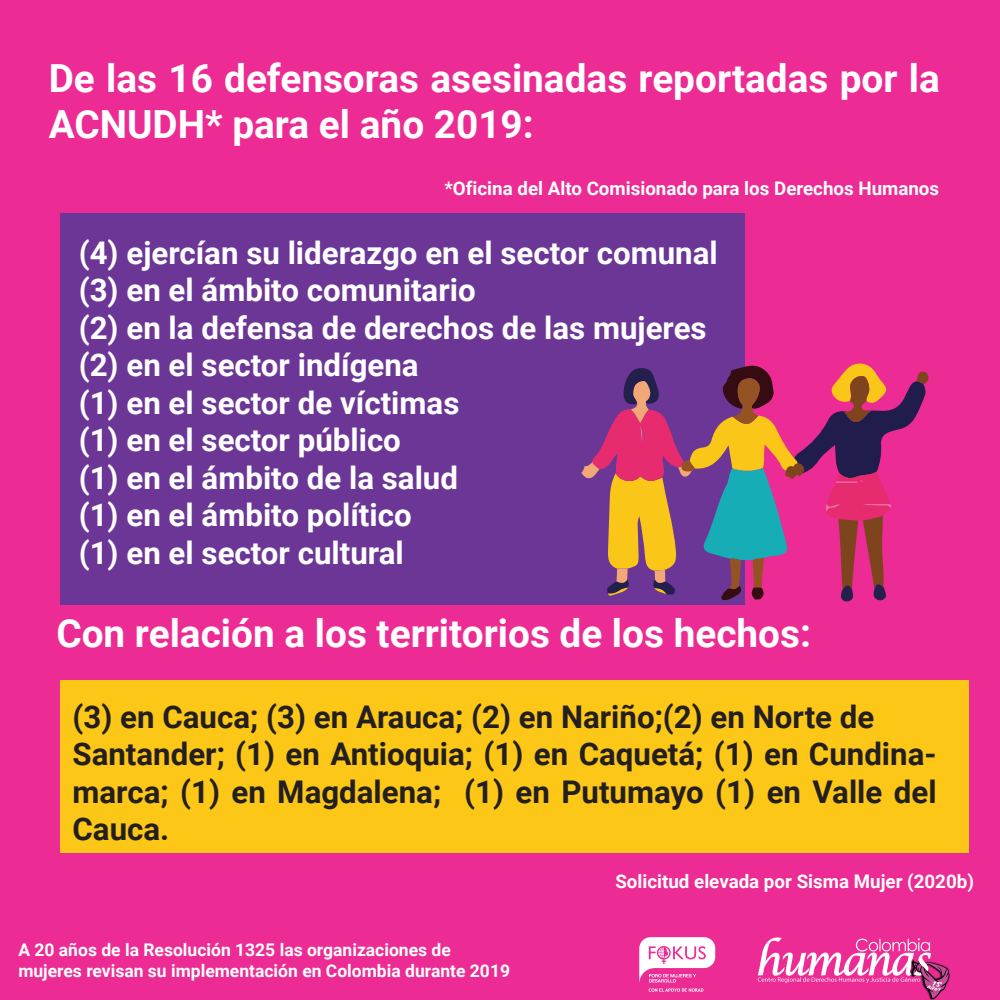
<style>
.page{position:relative;width:1000px;height:1000px;background:#ec2b94}
.page>*{position:absolute;margin:0;border:0;box-sizing:border-box;transform-origin:0 0}
.t1{font:700 38.75px/46.5px "Roboto";color:#fff}
.t2{font:700 31.25px/37.5px "Roboto";color:#fff}
.t3{font:700 31.25px/37.5px "Roboto";color:#231f20}
.t4{font:700 18.75px "Roboto";color:#fff}
.t5{font:700 17.5px/21px "Roboto";color:#fff}
</style>
<div class="page">
<div style="left:60px;top:213px;width:684px;height:391px;background:#6b3695"></div>
<img style="left:757px;top:937px;width:193px;height:63px">
<img style="left:639px;top:937px;width:77px;height:55px">
<div style="left:60px;top:680px;width:909px;height:173px;background:#fdc717"></div>
<svg style="left:581px;top:360px;width:348px;height:242px"></svg>
<p class="t1" style="left:49px;top:53px;width:893px">De las 16 defensoras asesinadas reportadas por la<br>ACNUDH* para el año 2019:</p>
<p class="t4" style="left:444px;top:176px;width:496px">*Oficina del Alto Comisionado para los Derechos Humanos</p>
<p class="t2" style="left:79px;top:233px;width:641px">(4) ejercían su liderazgo en el sector comunal (3) en el ámbito comunitario<br>(2) en la defensa de derechos de las mujeres (2) en el sector indígena<br>(1) en el sector de víctimas<br>(1) en el sector público<br>(1) en el ámbito de la salud<br>(1) en el ámbito político<br>(1) en el sector cultural</p>
<p class="t1" style="left:56px;top:609px;width:756px">Con relación a los territorios de los hechos:</p>
<p class="t3" style="left:72px;top:697px;width:866px">(3) en Cauca; (3) en Arauca; (2) en Nariño;(2) en Norte de Santander; (1) en Antioquia; (1) en Caquetá; (1) en Cundina&shy;marca; (1) en Magdalena; (1) en Putumayo (1) en Valle del Cauca.</p>
<p class="t5" style="left:18px;top:938px;width:493px">A 20 años de la Resolución 1325 las organizaciones de mujeres revisan su implementación en Colombia durante 2019</p>
<p class="t4" style="left:615px;top:868px;width:360px">Solicitud elevada por Sisma Mujer (2020b)</p>
</div>
